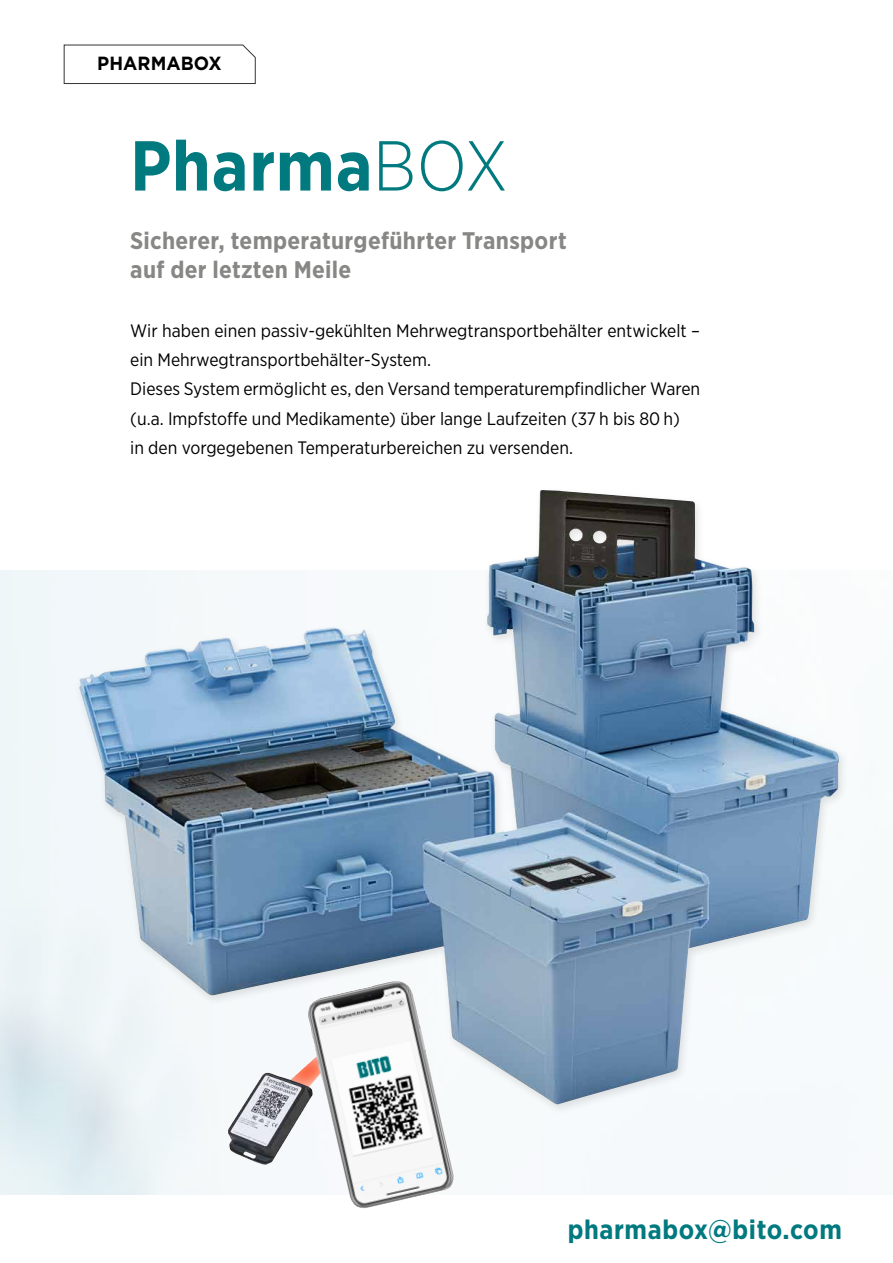
<style>
.page{position:relative;width:893px;height:1263px;background:#fff}
.page>*{position:absolute;margin:0;border:0;box-sizing:border-box;transform-origin:0 0}
.t1{font:700 70.5px "Gotham Narrow";letter-spacing:.015em;color:#00797f}
.t2{font:700 27px "Gotham Narrow";letter-spacing:.02em;color:#00797f}
.t3{font:700 24px/29.2px "Gotham Narrow";letter-spacing:.01em;color:#878786}
.t4{font:700 19.05px "Gotham";color:#000;scale:.95 1}
.t5{font:18px/29.2px "Gotham Narrow";color:#000}
.s1{font-weight:300}
</style>
<div class="page">
<svg style="left:63px;top:44px;width:193px;height:40px"></svg>
<div style="left:74px;top:486px;width:775px;height:629px;background:#000;opacity:.11"></div>
<img style="left:79px;top:493px;width:461px;height:540px">
<svg style="left:240px;top:975px;width:220px;height:233px"></svg>
<img style="left:227px;top:1073px;width:83px;height:91px">
<p class="t4" style="left:97px;top:51px;width:132px">PHARMABOX</p>
<h1 class="t1" style="left:130px;top:120px;width:379px">Pharma<span class="s1">BOX</span></h1>
<h3 class="t3" style="left:130px;top:226px;width:438px">Sicherer, temperaturgeführter Transport auf der letzten Meile</h3>
<p class="t5" style="left:130px;top:315px;width:571px">Wir haben einen passiv-gekühlten Mehrwegtransportbehälter entwickelt – ein Mehrwegtransportbehälter-System.<br>Dieses System ermöglicht es, den Versand temperaturempfindlicher Waren (u.a. Impfstoffe und Medikamente) über lange Laufzeiten (37 h bis 80 h)<br>in den vorgegebenen Temperaturbereichen zu versenden.</p>
<h2 class="t2" style="left:568px;top:1212px;width:276px">pharmabox@bito.com</h2>
</div>
